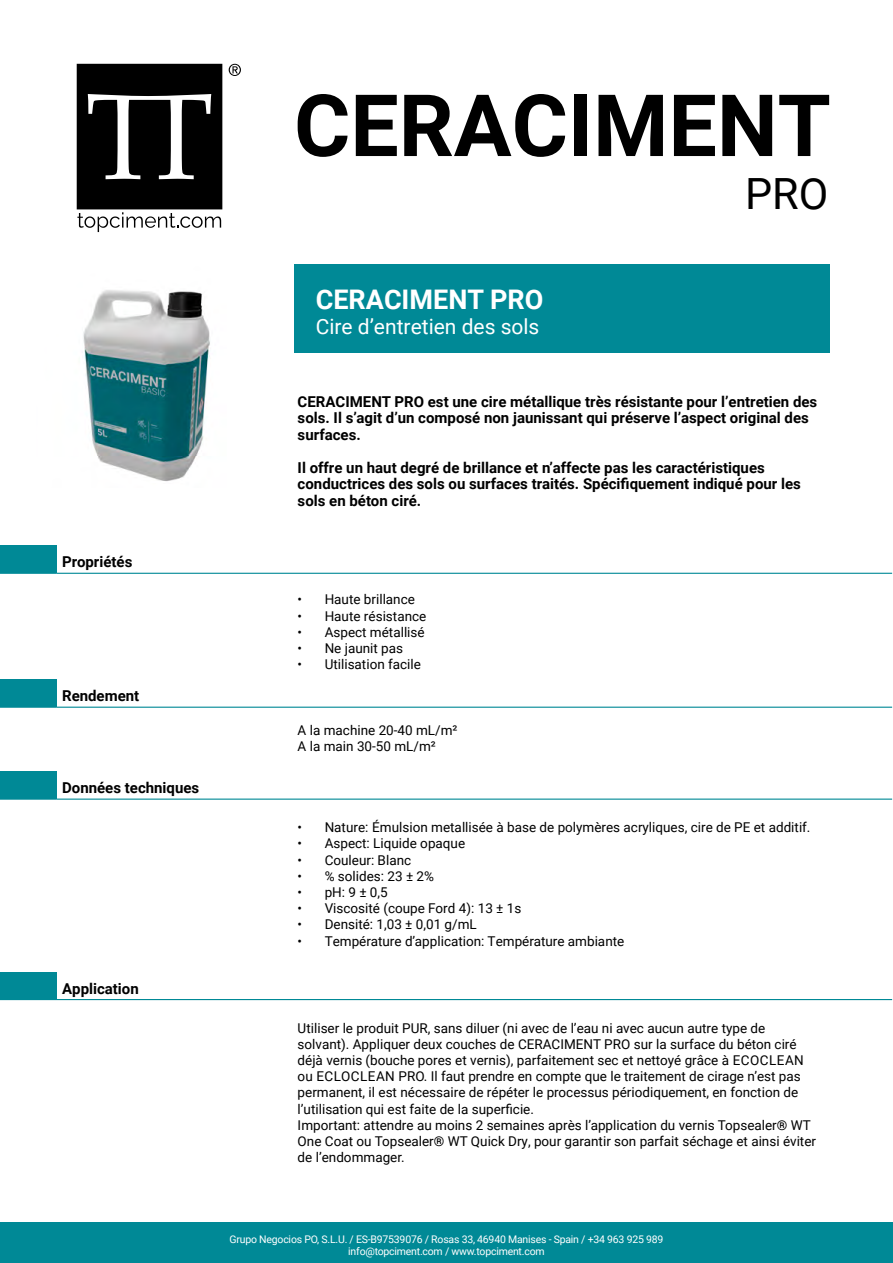
<style>
.page{position:relative;width:893px;height:1263px;background:#fff}
.page>*{position:absolute;margin:0;border:0;box-sizing:border-box;transform-origin:0 0}
.t1{font:700 86.1px "Roboto";color:#000}
.t2{font:43.05px "Roboto";color:#000}
.t3{font:700 27px "Roboto";color:#fff}
.t4{font:21px "Roboto";color:#fff}
.t5{font:700 15px/16.5px "Roboto";color:#000}
.t6{font:13.5px/16.2px "Roboto";color:#000}
.t7{font:10.5px/12px "Roboto";letter-spacing:-.02em;color:#fff;text-align:center}
.s1{font-weight:700}
</style>
<div class="page">
<div style="left:0;top:1222px;width:893px;height:41px;background:#008996"></div>
<img style="left:83px;top:290px;width:127px;height:192px">
<div style="left:294px;top:264px;width:535px;height:88px;background:#008996"></div>
<svg style="left:77px;top:64px;width:145px;height:168px"></svg>
<svg style="left:229px;top:64px;width:12px;height:12px"></svg>
<div style="left:0;top:545px;width:56px;height:28px;background:#008996"></div>
<hr style="left:0;top:573px;width:56px;height:1px;background:#008996">
<hr style="left:56px;top:573px;width:836px;height:1px;background:#008996">
<div style="left:0;top:679px;width:56px;height:28px;background:#008996"></div>
<hr style="left:0;top:707px;width:56px;height:1px;background:#008996">
<hr style="left:56px;top:707px;width:836px;height:1px;background:#008996">
<div style="left:0;top:771px;width:56px;height:28px;background:#008996"></div>
<hr style="left:0;top:798px;width:56px;height:2px;background:#008996">
<hr style="left:56px;top:798px;width:836px;height:2px;background:#008996">
<div style="left:0;top:972px;width:56px;height:27px;background:#008996"></div>
<hr style="left:0;top:999px;width:56px;height:1px;background:#008996">
<hr style="left:56px;top:999px;width:836px;height:1px;background:#008996">
<h1 class="t1" style="left:294px;top:65px;width:538px">CERACIMENT</h1>
<h2 class="t2" style="left:745px;top:163px;width:85px">PRO</h2>
<p class="t5" style="left:62px;top:553px;width:72px">Propriétés</p>
<p class="t5" style="left:62px;top:687px;width:79px">Rendement</p>
<p class="t5" style="left:62px;top:779px;width:139px">Données techniques</p>
<p class="t5" style="left:62px;top:979px;width:78px">Application</p>
<h3 class="t3" style="left:316px;top:281px;width:229px">CERACIMENT PRO</h3>
<h3 class="t4" style="left:316px;top:312px;width:225px">Cire d’entretien des sols</h3>
<p class="t5" style="left:298px;top:393px;width:521px">CERACIMENT PRO est une cire métallique très résistante pour l’entretien des sols. Il s’agit d’un composé non jaunissant qui préserve l’aspect original des surfaces.</p>
<p class="t5" style="left:298px;top:459px;width:505px">Il offre un haut degré de brillance et n’affecte pas les caractéristiques conductrices des sols ou surfaces traités. Spécifiquement indiqué pour les sols en béton ciré.</p>
<p class="t6" style="left:298px;top:591px;width:119px">• Haute brillance</p>
<p class="t6" style="left:298px;top:607px;width:130px">• Haute résistance</p>
<p class="t6" style="left:298px;top:623px;width:129px">• Aspect métallisé</p>
<p class="t6" style="left:298px;top:640px;width:107px">• Ne jaunit pas</p>
<p class="t6" style="left:298px;top:656px;width:125px">• Utilisation facile</p>
<p class="t6" style="left:298px;top:721px;width:161px">A la machine 20-40 mL/m²<br>A la main 30-50 mL/m²</p>
<p class="t6" style="left:298px;top:819px;width:514px">• Nature: Émulsion metallisée à base de polymères acryliques, cire de PE et additif.</p>
<p class="t6" style="left:298px;top:835px;width:169px">• Aspect: Liquide opaque</p>
<p class="t6" style="left:298px;top:851px;width:115px">• Couleur: Blanc</p>
<p class="t6" style="left:298px;top:867px;width:138px">• % solides: 23 ± 2%</p>
<p class="t6" style="left:298px;top:883px;width:92px">• pH: 9 ± 0,5</p>
<p class="t6" style="left:298px;top:900px;width:225px">• Viscosité (coupe Ford 4): 13 ± 1s</p>
<p class="t6" style="left:298px;top:916px;width:181px">• Densité: 1,03 ± 0,01 g/mL</p>
<p class="t6" style="left:298px;top:932px;width:328px">• Température d’application: Température ambiante</p>
<p class="t6" style="left:298px;top:1019px;width:520px">Utiliser le produit PUR, sans diluer (ni avec de l’eau ni avec aucun autre type de solvant). Appliquer deux couches de CERACIMENT PRO sur la surface du béton ciré déjà vernis (bouche pores et vernis), parfaitement sec et nettoyé grâce à ECOCLEAN ou ECLOCLEAN PRO. Il faut prendre en compte que le traitement de cirage n’est pas permanent, il est nécessaire de répéter le processus périodiquement, en fonction de l’utilisation qui est faite de la superficie.<br>Important: attendre au moins 2 semaines après l’application du vernis Topsealer<span class="s1">®</span> WT One Coat ou Topsealer<span class="s1">®</span> WT Quick Dry, pour garantir son parfait séchage et ainsi éviter de l’endommager.</p>
<p class="t7" style="left:230px;top:1233px;width:435px">Grupo Negocios PO, S.L.U. / ES-B97539076 / Rosas 33, 46940 Manises - Spain / +34 963 925 989 info@topciment.com / www.topciment.com</p>
</div>
